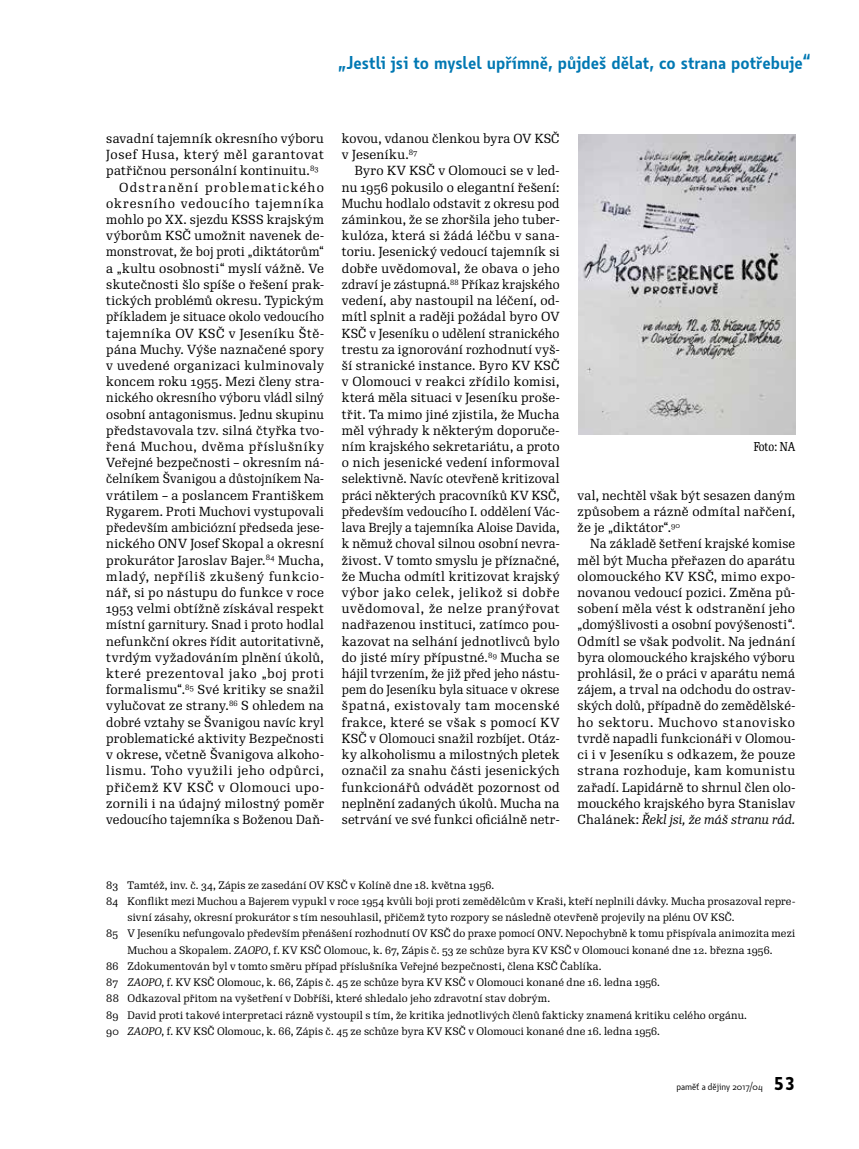
<style>
.page{position:relative;width:859px;height:1149px;background:#fff}
.page>*{position:absolute;margin:0;border:0;box-sizing:border-box;transform-origin:0 0}
.t1{font:600 18px "Botanika Std";color:#0078b3}
.t2{font:12.75px/16.2px "Re Public Std";letter-spacing:.025em;color:#000;text-align:justify}
.t3{font:12.75px "Re Public Std";letter-spacing:.055em;color:#000}
.t4{font:12.75px "Re Public Std";letter-spacing:.025em;color:#000;scale:.96 1}
.t5{font:12.75px "Re Public Std";letter-spacing:.045em;color:#000}
.t6{font:12.75px "Re Public Std";letter-spacing:.005em;color:#000;scale:.96 1}
.t7{font:12.75px "Re Public Std";letter-spacing:.025em;color:#000;scale:.95 1}
.t8{font:12.75px "Re Public Std";letter-spacing:.06em;color:#000}
.t9{font:12.75px "Re Public Std";letter-spacing:.05em;color:#000}
.t10{font:12.75px "Re Public Std";letter-spacing:.075em;color:#000}
.t11{font:12.75px "Re Public Std";letter-spacing:.095em;color:#000}
.t12{font:12.45px "Re Public Std Cond";color:#000}
.t13{font:10.5px "Re Public Std";letter-spacing:.01em;color:#000}
.t14{font:9.75px "Botanika Std";color:#000}
.s1{font-style:italic}
.s2{font-family:"Botanika Mono";font-weight:700;font-size:18px}
</style>
<div class="page">
<img style="left:578px;top:135px;width:217px;height:299px">
<h1 class="t1" style="left:338px;top:51px;width:474px">„Jestli jsi to myslel upřímně, půjdeš dělat, co strana potřebuje“</h1>
<p class="t2" style="left:106px;top:130px;width:219px">savadní tajemník okresního výboru</p>
<p class="t9" style="left:106px;top:146px;width:219px">Josef Husa, který měl garantovat</p>
<p class="t2" style="left:106px;top:163px;width:214px">patřičnou personální kontinuitu.<sup>83</sup></p>
<p class="t11" style="left:119px;top:179px;width:206px">Odstranění problematického</p>
<p class="t10" style="left:106px;top:195px;width:219px">okresního vedoucího tajemníka</p>
<p class="t2" style="left:106px;top:211px;width:219px">mohlo po XX. sjezdu KSSS krajským</p>
<p class="t2" style="left:106px;top:228px;width:219px">výborům KSČ umožnit navenek de-</p>
<p class="t4" style="left:106px;top:244px;width:228px">monstrovat, že boj proti „diktátorům“</p>
<p class="t2" style="left:106px;top:260px;width:219px">a „kultu osobnosti“ myslí vážně. Ve</p>
<p class="t2" style="left:106px;top:276px;width:219px">skutečnosti šlo spíše o řešení prak-</p>
<p class="t2" style="left:106px;top:292px;width:219px">tických problémů okresu. Typickým</p>
<p class="t6" style="left:106px;top:308px;width:228px">příkladem je situace okolo vedoucího</p>
<p class="t5" style="left:106px;top:325px;width:219px">tajemníka OV KSČ v Jeseníku Ště-</p>
<p class="t2" style="left:106px;top:341px;width:219px">pána Muchy. Výše naznačené spory</p>
<p class="t2" style="left:106px;top:357px;width:219px">v uvedené organizaci kulminovaly</p>
<p class="t2" style="left:106px;top:373px;width:219px">koncem roku 1955. Mezi členy stra-</p>
<p class="t4" style="left:106px;top:389px;width:228px">nického okresního výboru vládl silný</p>
<p class="t2" style="left:106px;top:406px;width:219px">osobní antagonismus. Jednu skupinu</p>
<p class="t2" style="left:106px;top:422px;width:219px">představovala tzv. silná čtyřka tvo-</p>
<p class="t3" style="left:106px;top:438px;width:219px">řená Muchou, dvěma příslušníky</p>
<p class="t2" style="left:106px;top:454px;width:219px">Veřejné bezpečnosti – okresním ná-</p>
<p class="t7" style="left:106px;top:470px;width:231px">čelníkem Švanigou a důstojníkem Na-</p>
<p class="t2" style="left:106px;top:487px;width:219px">vrátilem – a poslancem Františkem</p>
<p class="t2" style="left:106px;top:503px;width:219px">Rygarem. Proti Muchovi vystupovali</p>
<p class="t2" style="left:106px;top:519px;width:219px">především ambiciózní předseda jese-</p>
<p class="t2" style="left:106px;top:535px;width:219px">nického ONV Josef Skopal a okresní</p>
<p class="t2" style="left:106px;top:552px;width:219px">prokurátor Jaroslav Bajer.<sup>84</sup> Mucha,</p>
<p class="t8" style="left:106px;top:568px;width:219px">mladý, nepříliš zkušený funkcio-</p>
<p class="t2" style="left:106px;top:584px;width:219px">nář, si po nástupu do funkce v roce</p>
<p class="t2" style="left:106px;top:600px;width:219px">1953 velmi obtížně získával respekt</p>
<p class="t2" style="left:106px;top:616px;width:219px">místní garnitury. Snad i proto hodlal</p>
<p class="t2" style="left:106px;top:633px;width:219px">nefunkční okres řídit autoritativně,</p>
<p class="t2" style="left:106px;top:649px;width:219px">tvrdým vyžadováním plnění úkolů,</p>
<p class="t3" style="left:106px;top:665px;width:219px">které prezentoval jako „boj proti</p>
<p class="t2" style="left:106px;top:681px;width:219px">formalismu“.<sup>85</sup> Své kritiky se snažil</p>
<p class="t2" style="left:106px;top:697px;width:219px">vylučovat ze strany.<sup>86</sup> S ohledem na</p>
<p class="t2" style="left:106px;top:714px;width:219px">dobré vztahy se Švanigou navíc kryl</p>
<p class="t2" style="left:106px;top:730px;width:219px">problematické aktivity Bezpečnosti</p>
<p class="t2" style="left:106px;top:746px;width:219px">v okrese, včetně Švanigova alkoho-</p>
<p class="t3" style="left:106px;top:762px;width:219px">lismu. Toho využili jeho odpůrci,</p>
<p class="t5" style="left:106px;top:778px;width:219px">přičemž KV KSČ v Olomouci upo-</p>
<p class="t2" style="left:106px;top:795px;width:219px">zornili i na údajný milostný poměr</p>
<p class="t2" style="left:106px;top:811px;width:219px">vedoucího tajemníka s Boženou Daň-</p>
<p class="t2" style="left:342px;top:130px;width:219px">kovou, vdanou členkou byra OV KSČ v Jeseníku.<sup>87</sup></p>
<p class="t2" style="left:342px;top:163px;width:219px;text-indent:13px">Byro KV KSČ v Olomouci se v led&shy;nu 1956 pokusilo o elegantní řešení:<br>Muchu hodlalo odstavit z okresu pod záminkou, že se zhoršila jeho tuber&shy;kulóza, která si žádá léčbu v sana&shy;toriu. Jesenický vedoucí tajemník si dobře uvědomoval, že obava o jeho zdraví je zástupná.<sup>88</sup> Příkaz krajského vedení, aby nastoupil na léčení, od&shy;mítl splnit a raději požádal byro OV KSČ v Jeseníku o udělení stranického trestu za ignorování rozhodnutí vyš&shy;ší stranické instance. Byro KV KSČ v Olomouci v reakci zřídilo komisi, která měla situaci v Jeseníku proše&shy;třit. Ta mimo jiné zjistila, že Mucha měl výhrady k některým doporuče&shy;ním krajského sekretariátu, a proto o nich jesenické vedení informoval selektivně. Navíc otevřeně kritizoval práci některých pracovníků KV KSČ, především vedoucího I. oddělení Vác&shy;lava Brejly a tajemníka Aloise Davida, k němuž choval silnou osobní nevra&shy;živost. V tomto smyslu je příznačné, že Mucha odmítl kritizovat krajský výbor jako celek, jelikož si dobře uvědomoval, že nelze pranýřovat nadřazenou instituci, zatímco pou&shy;kazovat na selhání jednotlivců bylo do jisté míry přípustné.<sup>89</sup> Mucha se hájil tvrzením, že již před jeho nástu&shy;pem do Jeseníku byla situace v okrese špatná, existovaly tam mocenské frakce, které se však s pomocí KV KSČ v Olomouci snažil rozbíjet. Otáz&shy;ky alkoholismu a milostných pletek označil za snahu části jesenických funkcionářů odvádět pozornost od neplnění zadaných úkolů. Mucha na setrvání ve své funkci oficiálně netr-</p>
<p class="t12" style="left:754px;top:438px;width:43px">Foto: NA</p>
<p class="t2" style="left:578px;top:487px;width:219px">val, nechtěl však být sesazen daným způsobem a rázně odmítal nařčení, že je „diktátor“.<sup>90</sup></p>
<p class="t2" style="left:578px;top:535px;width:219px;text-indent:13px">Na základě šetření krajské komise měl být Mucha přeřazen do aparátu olomouckého KV KSČ, mimo expo&shy;novanou vedoucí pozici. Změna pů&shy;sobení měla vést k odstranění jeho „domýšlivosti a osobní povýšenosti“.<br>Odmítl se však podvolit. Na jednání byra olomouckého krajského výboru prohlásil, že o práci v aparátu nemá zájem, a trval na odchodu do ostrav&shy;ských dolů, případně do zemědělské&shy;ho sektoru. Muchovo stanovisko tvrdě napadli funkcionáři v Olomou&shy;ci i v Jeseníku s odkazem, že pouze strana rozhoduje, kam komunistu zařadí. Lapidárně to shrnul člen olo&shy;mouckého krajského byra Stanislav Chalánek: <span class="s1">Řekl jsi, že máš stranu rád.</span></p>
<p class="t13" style="left:106px;top:878px;width:390px">83 Tamtéž, inv. č. 34, Zápis ze zasedání OV KSČ v Kolíně dne 18. května 1956.</p>
<p class="t13" style="left:106px;top:894px;width:690px">84 Konflikt mezi Muchou a Bajerem vypukl v roce 1954 kvůli boji proti zemědělcům v Kraši, kteří neplnili dávky. Mucha prosazoval repre-</p>
<p class="t13" style="left:128px;top:910px;width:608px">sivní zásahy, okresní prokurátor s tím nesouhlasil, přičemž tyto rozpory se následně otevřeně projevily na plénu OV KSČ.</p>
<p class="t13" style="left:106px;top:926px;width:690px">85 V Jeseníku nefungovalo především přenášení rozhodnutí OV KSČ do praxe pomocí ONV. Nepochybně k tomu přispívala animozita mezi</p>
<p class="t13" style="left:128px;top:942px;width:646px">Muchou a Skopalem. <span class="s1">ZAOPO</span>, f. KV KSČ Olomouc, k. 67, Zápis č. 53 ze schůze byra KV KSČ v Olomouci konané dne 12. března 1956.</p>
<p class="t13" style="left:106px;top:959px;width:497px">86 Zdokumentován byl v tomto směru případ příslušníka Veřejné bezpečnosti, člena KSČ Čablíka.</p>
<p class="t13" style="left:106px;top:975px;width:555px">87 <span class="s1">ZAOPO</span>, f. KV KSČ Olomouc, k. 66, Zápis č. 45 ze schůze byra KV KSČ v Olomouci konané dne 16. ledna 1956.</p>
<p class="t13" style="left:106px;top:991px;width:445px">88 Odkazoval přitom na vyšetření v Dobříši, které shledalo jeho zdravotní stav dobrým.</p>
<p class="t13" style="left:106px;top:1007px;width:642px">89 David proti takové interpretaci rázně vystoupil s tím, že kritika jednotlivých členů fakticky znamená kritiku celého orgánu.</p>
<p class="t13" style="left:106px;top:1023px;width:555px">90 <span class="s1">ZAOPO</span>, f. KV KSČ Olomouc, k. 66, Zápis č. 45 ze schůze byra KV KSČ v Olomouci konané dne 16. ledna 1956.</p>
<p class="t14" style="left:676px;top:1080px;width:120px">paměť a dějiny 2017/04 <span class="s2">53</span></p>
</div>
